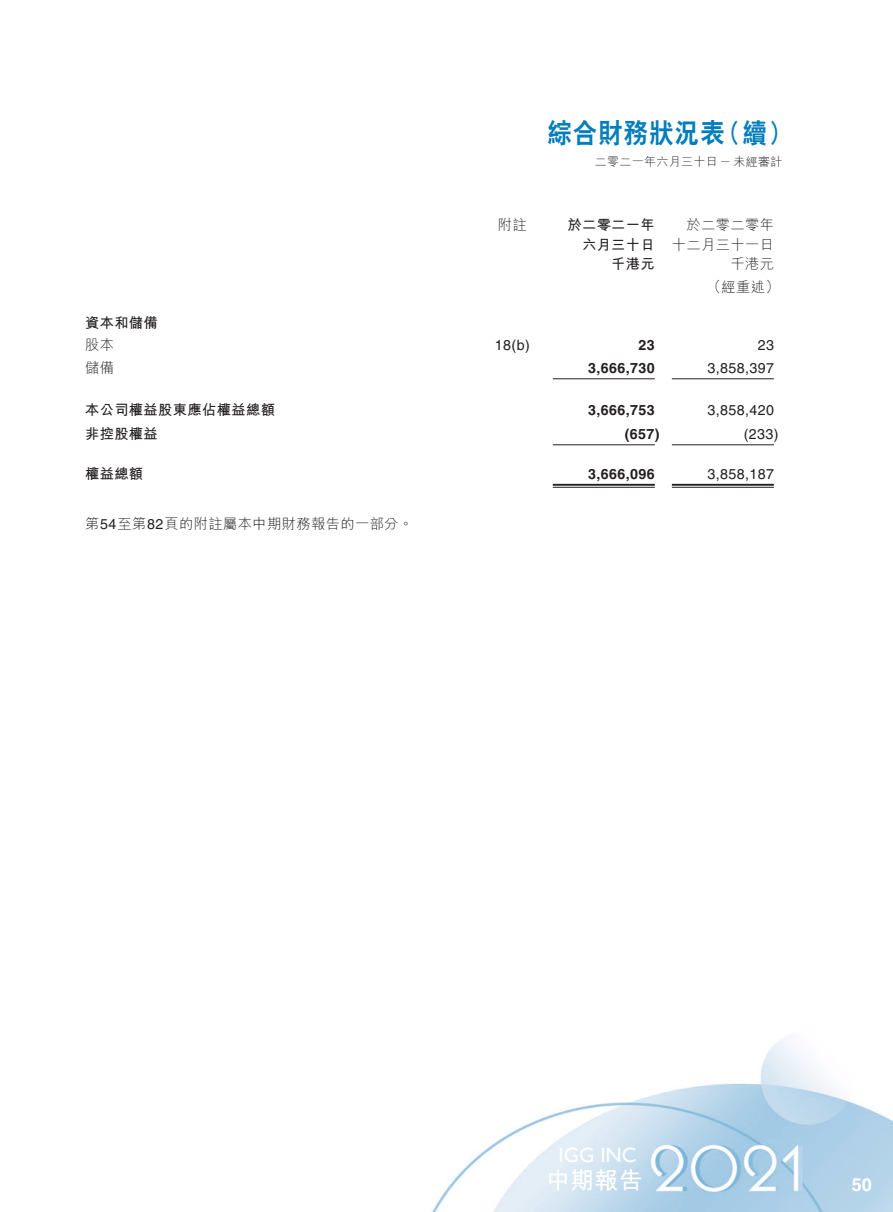
<style>
.page{position:relative;width:893px;height:1212px;background:#fff}
.page>*{position:absolute;margin:0;border:0;box-sizing:border-box;transform-origin:0 0}
.t1{font:800 27px "C Hei 2 HK";letter-spacing:.05em;color:#007dbb;scale:.9 1}
.t2{font:700 24px "M Hei HK";color:#fff}
.t3{font:20.7px "Gill Sans";color:#fff}
.t4{font:700 18px "Helvetica LT Std";color:#fff}
.t5{font:300 14.25px "M Hei HK";letter-spacing:.03em;color:#231f20}
.t6{font:700 14.25px "M Hei HK";letter-spacing:.03em;color:#231f20}
.t7{font:14.25px "Helvetica LT Std";letter-spacing:.03em;color:#231f20}
.t8{font:700 14.25px "Helvetica LT Std";letter-spacing:.03em;color:#231f20}
.t9{font:300 12px "M Hei HK";letter-spacing:.03em;color:#231f20}
.s1{font-family:"Helvetica LT Std";font-weight:400}
</style>
<div class="page">
<img style="left:432px;top:1038px;width:461px;height:174px">
<hr style="left:553px;top:378px;width:102px;height:1px;background:#231f20">
<hr style="left:672px;top:378px;width:102px;height:1px;background:#231f20">
<hr style="left:553px;top:444px;width:102px;height:1px;background:#231f20">
<hr style="left:672px;top:444px;width:102px;height:1px;background:#231f20">
<hr style="left:553px;top:484px;width:102px;height:2px;background:#231f20">
<hr style="left:553px;top:487px;width:102px;height:1px;background:#231f20">
<hr style="left:672px;top:484px;width:102px;height:2px;background:#231f20">
<hr style="left:672px;top:487px;width:102px;height:1px;background:#231f20">
<h1 class="t1" style="left:547px;top:115px;width:199px">綜合財務狀況表</h1>
<p class="t9" style="left:595px;top:155px;width:189px">二零二一年六月三十日－未經審計</p>
<h1 class="t1" style="left:717px;top:115px;width:85px">（續(</h1>
<p class="t5" style="left:498px;top:218px;width:30px">附註</p>
<p class="t6" style="left:567px;top:215px;width:89px">於二零二一年</p>
<p class="t5" style="left:686px;top:218px;width:89px">於二零二零年</p>
<p class="t6" style="left:582px;top:234px;width:74px">六月三十日</p>
<p class="t5" style="left:672px;top:237px;width:104px">十二月三十一日</p>
<p class="t6" style="left:611px;top:254px;width:45px">千港元</p>
<p class="t5" style="left:730px;top:257px;width:45px">千港元</p>
<p class="t5" style="left:707px;top:279px;width:74px">（經重述(</p>
<p class="t6" style="left:85px;top:312px;width:74px">資本和儲備</p>
<p class="t5" style="left:85px;top:338px;width:30px">股本</p>
<p class="t7" style="left:495px;top:337px;width:36px">1 8 (b(</p>
<p class="t8" style="left:639px;top:337px;width:18px">23</p>
<p class="t7" style="left:758px;top:337px;width:18px">23</p>
<p class="t5" style="left:85px;top:360px;width:30px">儲備</p>
<p class="t8" style="left:588px;top:359px;width:68px">3,666,730</p>
<p class="t7" style="left:707px;top:360px;width:68px">3,858,397</p>
<p class="t6" style="left:85px;top:399px;width:192px">本公司權益股東應佔權益總額</p>
<p class="t8" style="left:588px;top:401px;width:68px">3,666,753</p>
<p class="t7" style="left:707px;top:402px;width:68px">3,858,420</p>
<p class="t6" style="left:85px;top:423px;width:74px">非控股權益</p>
<p class="t8" style="left:625px;top:425px;width:36px">)657(</p>
<p class="t7" style="left:744px;top:426px;width:36px">)233(</p>
<p class="t6" style="left:85px;top:464px;width:60px">權益總額</p>
<p class="t5" style="left:85px;top:516px;width:330px">第<span class="s1">54</span>至第<span class="s1">82</span>頁的附註屬本中期財務報告的一部分。</p>
<p class="t8" style="left:588px;top:466px;width:68px">3,666,096</p>
<p class="t7" style="left:707px;top:466px;width:68px">3,858,187</p>
<h3 class="t3" style="left:559px;top:1143px;width:79px">IGG INC</h3>
<h2 class="t2" style="left:546px;top:1163px;width:98px">中期報告</h2>
<p class="t4" style="left:852px;top:1173px;width:22px">50</p>
</div>
